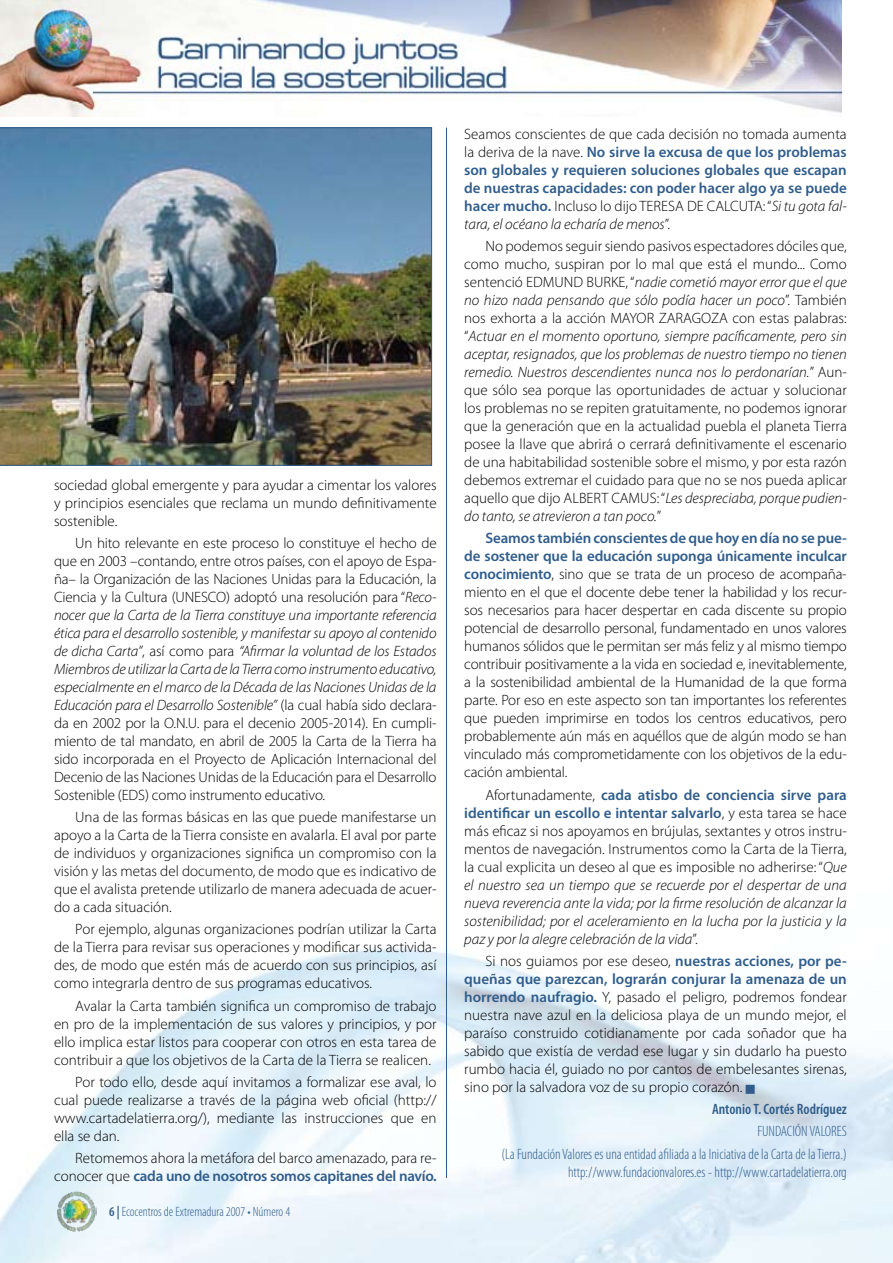
<style>
.page{position:relative;width:893px;height:1263px;background:#fff}
.page>*{position:absolute;margin:0;border:0;box-sizing:border-box;transform-origin:0 0}
.t1{font:300 15px/18px "Myriad Pro";color:#000;text-align:justify}
.t2{font:italic 300 15px/18px "Myriad Pro";color:#000;text-align:justify}
.t3{font:600 15px/18px "Myriad Pro";color:#305d8c;text-align:justify}
.t4{font:300 condensed 15px/22.2px "Myriad Pro";color:#305d8c;text-align:right}
.t5{font:600 condensed 15px "Myriad Pro";color:#305d8c}
.t6{font:300 condensed 13.5px "Myriad Pro";color:#305d8c}
.s1{font-style:italic}
.s2{font-weight:600;color:#305d8c}
.s3{font-weight:600}
.s4{font-weight:300;color:#000}
.s5{font-weight:300;font-style:italic;color:#000}
.s6{font-style:normal}
.s7{font-weight:600;font-style:normal;color:#305d8c}
</style>
<div class="page">
<img style="left:54px;top:1191px;width:43px;height:41px">
<img style="left:0;top:0;width:842px;height:117px">
<img style="left:0;top:127px;width:432px;height:339px">
<hr style="left:446px;top:128px;width:1px;height:1050px;background:#305d8c">
<svg style="left:746px;top:1085px;width:9px;height:9px"></svg>
<p class="t1" style="left:54px;top:475px;width:384px">sociedad global emergente y para ayudar a cimentar los valores y principios esenciales que reclama un mundo definitivamente sostenible.</p>
<p class="t1" style="left:54px;top:534px;width:384px;text-indent:21px">Un hito relevante en este proceso lo constituye el hecho de que en 2003 –contando, entre otros países, con el apoyo de Espa&shy;ña– la Organización de las Naciones Unidas para la Educación, la Ciencia y la Cultura (UNESCO) adoptó una resolución para “<span class="s1">Reco&shy;nocer que la Carta de la Tierra constituye una importante referencia ética para el desarrollo sostenible, y manifestar su apoyo al contenido de dicha Carta”</span>, así como para <span class="s1">“Afirmar la voluntad de los Estados Miembros de utilizar la Carta de la Tierra como instrumento educativo, especialmente en el marco de la Década de las Naciones Unidas de la Educación para el Desarrollo Sostenible”</span> (la cual había sido declara&shy;da en 2002 por la O.N.U. para el decenio 2005-2014). En cumpli&shy;miento de tal mandato, en abril de 2005 la Carta de la Tierra ha sido incorporada en el Proyecto de Aplicación Internacional del Decenio de las Naciones Unidas de la Educación para el Desarrollo Sostenible (EDS) como instrumento educativo.</p>
<p class="t1" style="left:54px;top:808px;width:384px;text-indent:21px">Una de las formas básicas en las que puede manifestarse un apoyo a la Carta de la Tierra consiste en avalarla. El aval por parte de individuos y organizaciones significa un compromiso con la visión y las metas del documento, de modo que es indicativo de que el avalista pretende utilizarlo de manera adecuada de acuer&shy;do a cada situación.</p>
<p class="t1" style="left:54px;top:920px;width:384px;text-indent:21px">Por ejemplo, algunas organizaciones podrían utilizar la Carta de la Tierra para revisar sus operaciones y modificar sus activida&shy;des, de modo que estén más de acuerdo con sus principios, así como integrarla dentro de sus programas educativos.</p>
<p class="t1" style="left:54px;top:996px;width:384px;text-indent:21px">Avalar la Carta también significa un compromiso de trabajo en pro de la implementación de sus valores y principios, y por ello implica estar listos para cooperar con otros en esta tarea de contribuir a que los objetivos de la Carta de la Tierra se realicen.</p>
<p class="t1" style="left:54px;top:1073px;width:384px;text-indent:21px">Por todo ello, desde aquí invitamos a formalizar ese aval, lo cual puede realizarse a través de la página web oficial (http:// www.cartadelatierra.org/), mediante las instrucciones que en ella se dan.</p>
<p class="t1" style="left:54px;top:1149px;width:384px;text-align:right">Retomemos ahora la metáfora del barco amenazado, para re&shy;conocer que <span class="s2">cada uno de nosotros somos capitanes del navío.</span></p>
<p class="t6" style="left:109px;top:1203px;width:182px"><span class="s3">6 |</span> Ecocentros de Extremadura 2007 • Número 4</p>
<p class="t3" style="left:464px;top:124px;width:384px"><span class="s4">Seamos conscientes de que cada decisión no tomada aumenta la deriva de la nave.</span> No sirve la excusa de que los problemas son globales y requieren soluciones globales que escapan de nuestras capacidades: con poder hacer algo ya se puede hacer mucho. <span class="s4">Incluso lo dijo TERESA DE CALCUTA: “</span><span class="s5">Si tu gota fal&shy;tara, el océano la echaría de menos</span><span class="s4">”.</span></p>
<p class="t1" style="left:464px;top:237px;width:384px;text-indent:21px">No podemos seguir siendo pasivos espectadores dóciles que, como mucho, suspiran por lo mal que está el mundo... Como sentenció EDMUND BURKE, “<span class="s1">nadie cometió mayor error que el que no hizo nada pensando que sólo podía hacer un poco</span>”. También nos exhorta a la acción MAYOR ZARAGOZA con estas palabras: “<span class="s1">Actuar en el momento oportuno, siempre pacíficamente, pero sin aceptar, resignados, que los problemas de nuestro tiempo no tienen remedio. Nuestros descendientes nunca nos lo perdonarían.</span>” Aun&shy;que sólo sea porque las oportunidades de actuar y solucionar los problemas no se repiten gratuitamente, no podemos ignorar que la generación que en la actualidad puebla el planeta Tierra posee la llave que abrirá o cerrará definitivamente el escenario de una habitabilidad sostenible sobre el mismo, y por esta razón debemos extremar el cuidado para que no se nos pueda aplicar aquello que dijo ALBERT CAMUS: “<span class="s1">Les despreciaba, porque pudien&shy;do tanto, se atrevieron a tan poco.</span>”</p>
<p class="t1" style="left:464px;top:529px;width:384px;text-indent:21px"><span class="s2">Seamos también conscientes de que hoy en día no se pue&shy;de sostener que la educación suponga únicamente inculcar conocimiento</span>, sino que se trata de un proceso de acompaña&shy;miento en el que el docente debe tener la habilidad y los recur&shy;sos necesarios para hacer despertar en cada discente su propio potencial de desarrollo personal, fundamentado en unos valores humanos sólidos que le permitan ser más feliz y al mismo tiempo contribuir positivamente a la vida en sociedad e, inevitablemente, a la sostenibilidad ambiental de la Humanidad de la que forma parte. Por eso en este aspecto son tan importantes los referentes que pueden imprimirse en todos los centros educativos, pero probablemente aún más en aquéllos que de algún modo se han vinculado más comprometidamente con los objetivos de la edu&shy;cación ambiental.</p>
<p class="t2" style="left:464px;top:785px;width:384px;text-indent:21px"><span class="s6">Afortunadamente,</span> <span class="s7">cada atisbo de conciencia sirve para identificar un escollo e intentar salvarlo</span><span class="s6">, y esta tarea se hace más eficaz si nos apoyamos en brújulas, sextantes y otros instru&shy;mentos de navegación. Instrumentos como la Carta de la Tierra, la cual explicita un deseo al que es imposible no adherirse: “</span>Que el nuestro sea un tiempo que se recuerde por el despertar de una nueva reverencia ante la vida; por la firme resolución de alcanzar la sostenibilidad; por el aceleramiento en la lucha por la justicia y la paz y por la alegre celebración de la vida<span class="s6">”.</span></p>
<p class="t1" style="left:464px;top:952px;width:384px;text-indent:21px">Si nos guiamos por ese deseo, <span class="s2">nuestras acciones, por pe&shy;queñas que parezcan, lograrán conjurar la amenaza de un horrendo naufragio.</span> Y, pasado el peligro, podremos fondear nuestra nave azul en la deliciosa playa de un mundo mejor, el paraíso construido cotidianamente por cada soñador que ha sabido que existía de verdad ese lugar y sin dudarlo ha puesto rumbo hacia él, guiado no por cantos de embelesantes sirenas, sino por la salvadora voz de su propio corazón.</p>
<p class="t5" style="left:712px;top:1100px;width:136px">Antonio T. Cortés Rodríguez</p>
<p class="t4" style="left:501px;top:1120px;width:347px">FUNDACIÓN VALORES<br>(La Fundación Valores es una entidad afiliada a la Iniciativa de la Carta de la Tierra.)</p>
<p class="t4" style="left:568px;top:1160px;width:280px">http://www.fundacionvalores.es - http://www.cartadelatierra.org</p>
</div>
